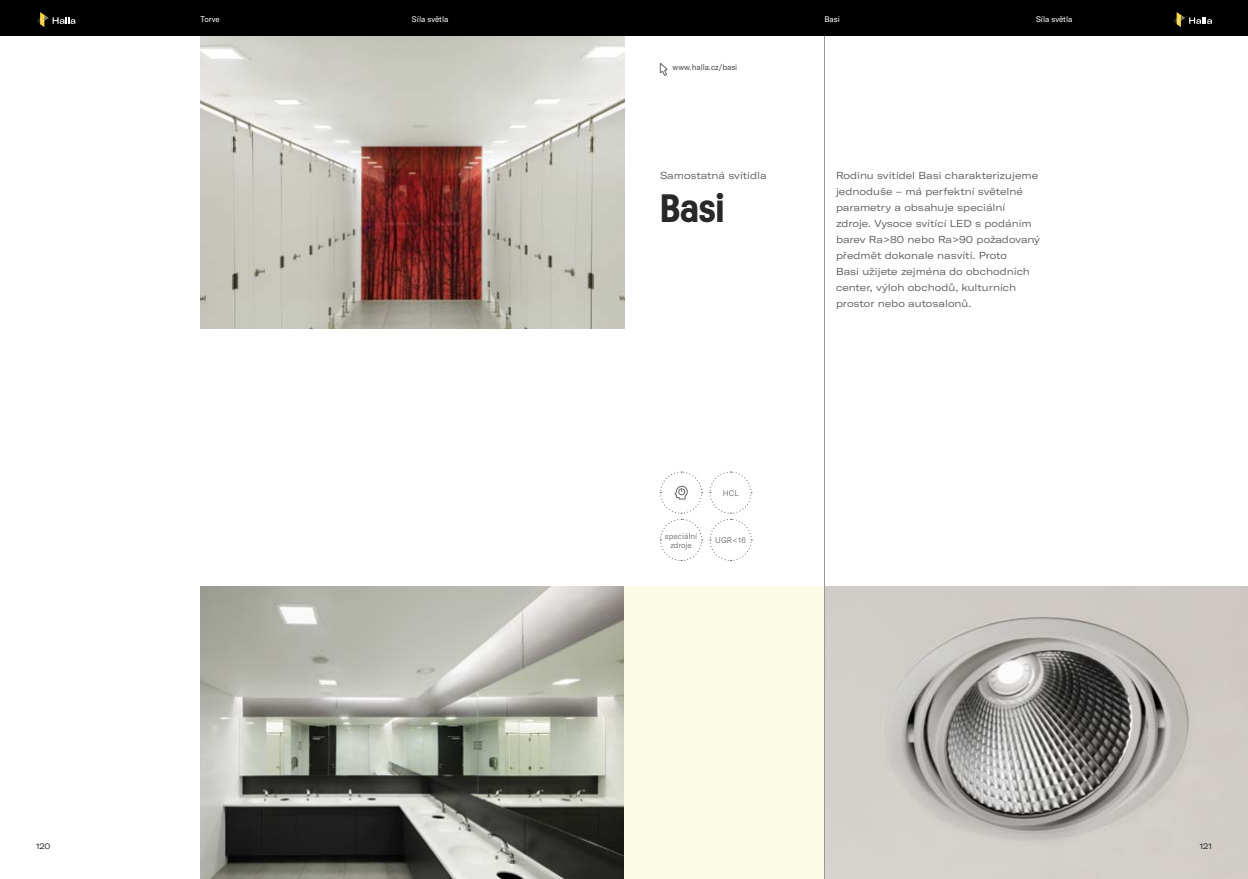
<style>
.page{position:relative;width:1248px;height:879px;background:#fff}
.page>*{position:absolute;margin:0;border:0;box-sizing:border-box;transform-origin:0 0}
.t1{font:500 40px "Platform";color:#292829}
.t2{font:expanded 10px/16px "GT America";color:#636466}
.t3{font:8px "GT America";color:#fff}
.t4{font:300 8px/9px "GT America";color:#636466;text-align:center}
.t5{font:300 8px "GT America";color:#292829}
.t6{font:expanded 8px "GT America";color:#292829}
</style>
<div class="page">
<img style="left:200px;top:586px;width:424px;height:293px">
<img style="left:825px;top:586px;width:422px;height:293px">
<div style="left:624px;top:586px;width:200px;height:293px;background:#fcfbe6"></div>
<div style="left:0;top:0;width:1247px;height:36px;background:#000"></div>
<svg style="left:36px;top:12px;width:39px;height:15px"></svg>
<svg style="left:1173px;top:12px;width:38px;height:15px"></svg>
<img style="left:200px;top:36px;width:424px;height:292px">
<svg style="left:659px;top:63px;width:8px;height:13px"></svg>
<svg style="left:709px;top:471px;width:43px;height:90px"></svg>
<hr style="left:824px;top:36px;width:1px;height:843px;background:#95979a">
<svg style="left:660px;top:471px;width:42px;height:90px"></svg>
<p class="t3" style="left:200px;top:14px;width:21px">Torve</p>
<p class="t3" style="left:824px;top:14px;width:17px">Basi</p>
<p class="t3" style="left:412px;top:14px;width:38px">Síla světla</p>
<p class="t3" style="left:1035px;top:14px;width:38px">Síla světla</p>
<p class="t5" style="left:672px;top:62px;width:66px">www.halla.cz/basi</p>
<p class="t2" style="left:660px;top:168px;width:108px">Samostatná svítidla</p>
<h1 class="t1" style="left:660px;top:179px;width:66px">Basi</h1>
<p class="t2" style="left:835px;top:168px;width:205px">Rodinu svítidel Basi charakterizujeme jednoduše – má perfektní světelné parametry a obsahuje speciální zdroje. Vysoce svítící LED s podáním barev Ra&gt;80 nebo Ra&gt;90 požadovaný předmět dokonale nasvítí. Proto<br>Basi užijete zejména do obchodních center, výloh obchodů, kulturních prostor nebo autosalonů.</p>
<p class="t4" style="left:665px;top:532px;width:34px">speciální zdroje</p>
<p class="t4" style="left:722px;top:488px;width:17px">HCL</p>
<p class="t4" style="left:715px;top:536px;width:32px">UGR &lt; 16</p>
<p class="t6" style="left:36px;top:842px;width:16px">120</p>
<p class="t6" style="left:1199px;top:842px;width:14px">121</p>
</div>
